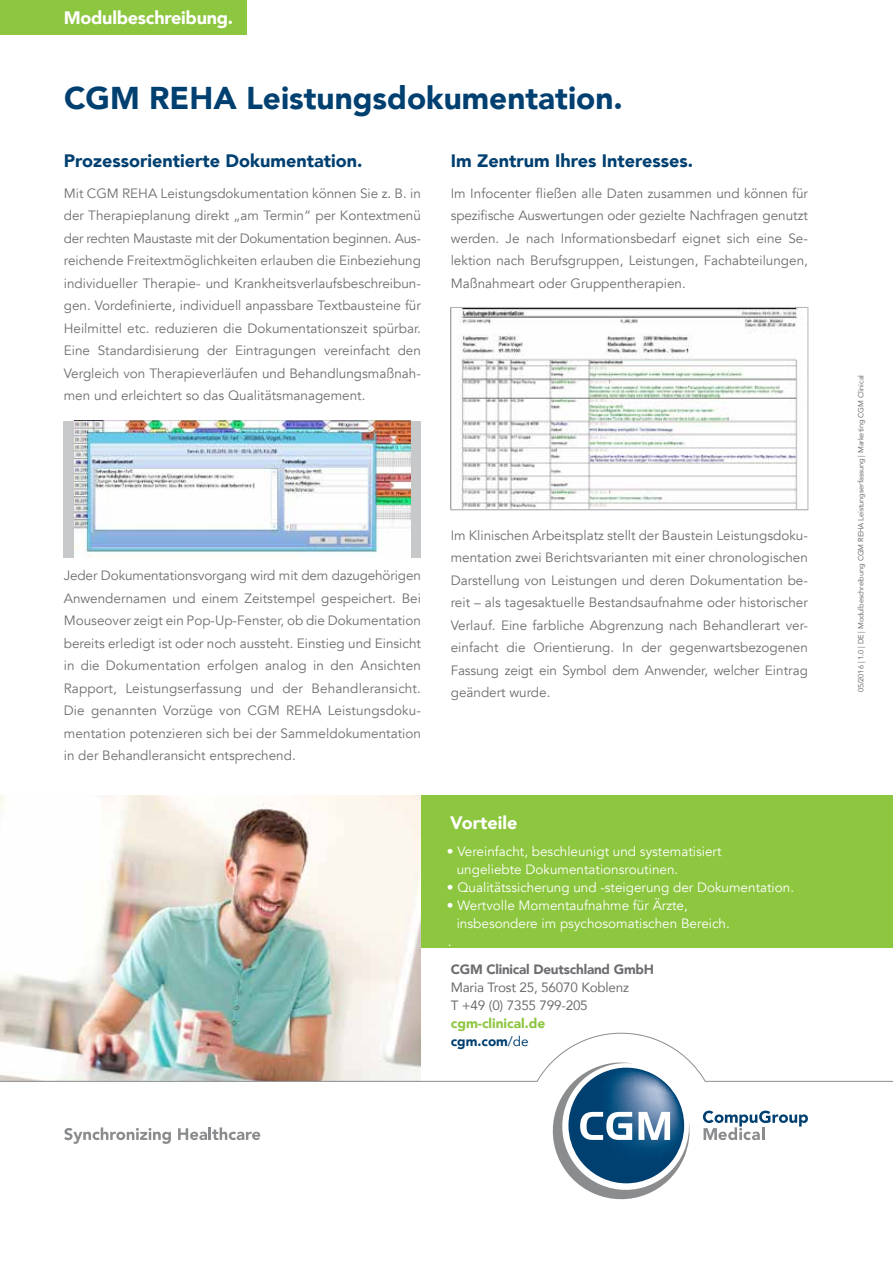
<style>
.page{position:relative;width:893px;height:1263px;background:#fff}
.page>*{position:absolute;margin:0;border:0;box-sizing:border-box;transform-origin:0 0}
.t1{font:900 31.5px "Avenir LT Com";color:#004071}
.t2{font:900 18px "Avenir LT Com";color:#004071}
.t3{font:900 18px "Avenir LT Com";letter-spacing:-.015em;color:#fff}
.t4{font:13.5px/22.5px "Avenir LT Com";color:#6d6e71;text-align:justify}
.t5{font:13.5px/18px "Avenir LT Com";color:#fff}
.t6{font:13.5px/18px "Avenir LT Com";letter-spacing:-.015em;color:#6d6e71}
.t7{font:900 13.5px "Avenir LT Com";letter-spacing:-.015em;color:#6d6e71}
.t8{font:900 13.5px/18px "Avenir LT Com";color:#8dc63f}
.t9{font:7.5px "Avenir LT Com";letter-spacing:-.015em;color:#6d6e71}
.s1{color:#004071}
.s2{font-weight:400;color:#004071}
</style>
<div class="page">
<div style="left:0;top:0;width:247px;height:34px;background:#8dc63f"></div>
<img style="left:459px;top:309px;width:339px;height:199px">
<div style="left:450px;top:307px;width:358px;height:203px;border:1px solid #b1b4b6"></div>
<div style="left:64px;top:421px;width:357px;height:136px;background:#c7c8ca"></div>
<img style="left:74px;top:421px;width:337px;height:136px">
<div style="left:0;top:795px;width:893px;height:152px;background:#8dc63f"></div>
<img style="left:0;top:795px;width:421px;height:238px">
<svg style="left:0;top:1033px;width:893px;height:167px"></svg>
<h2 class="t3" style="left:64px;top:7px;width:171px">Modulbeschreibung.</h2>
<h1 class="t1" style="left:64px;top:79px;width:560px">CGM REHA Leistungsdokumentation.</h1>
<h2 class="t2" style="left:64px;top:150px;width:300px">Prozessorientierte Dokumentation.</h2>
<p class="t4" style="left:64px;top:182px;width:359px">Mit CGM REHA Leistungsdokumentation können Sie z. B. in der Therapieplanung direkt „am Termin“ per Kontextmenü der rechten Maustaste mit der Dokumentation beginnen. Aus&shy;reichende Freitextmöglichkeiten erlauben die Einbeziehung individueller Therapie- und Krankheitsverlaufsbeschreibun&shy;gen. Vordefinierte, individuell anpassbare Textbausteine für Heilmittel etc. reduzieren die Dokumentationszeit spürbar.<br>Eine Standardisierung der Eintragungen vereinfacht den Vergleich von Therapieverläufen und Behandlungsmaßnah&shy;men und erleichtert so das Qualitätsmanagement.</p>
<h2 class="t2" style="left:451px;top:150px;width:244px">Im Zentrum Ihres Interesses.</h2>
<p class="t4" style="left:451px;top:182px;width:359px">Im Infocenter fließen alle Daten zusammen und können für spezifische Auswertungen oder gezielte Nachfragen genutzt werden. Je nach Informationsbedarf eignet sich eine Se&shy;lektion nach Berufsgruppen, Leistungen, Fachabteilungen, Maßnahmeart oder Gruppentherapien.</p>
<p class="t4" style="left:64px;top:565px;width:359px">Jeder Dokumentationsvorgang wird mit dem dazugehörigen Anwendernamen und einem Zeitstempel gespeichert. Bei Mouseover zeigt ein Pop-Up-Fenster, ob die Dokumentation bereits erledigt ist oder noch aussteht. Einstieg und Einsicht in die Dokumentation erfolgen analog in den Ansichten Rapport, Leistungserfassung und der Behandleransicht.<br>Die genannten Vorzüge von CGM REHA Leistungsdoku&shy;mentation potenzieren sich bei der Sammeldokumentation in der Behandleransicht entsprechend.</p>
<p class="t4" style="left:451px;top:524px;width:359px">Im Klinischen Arbeitsplatz stellt der Baustein Leistungsdoku&shy;mentation zwei Berichtsvarianten mit einer chronologischen Darstellung von Leistungen und deren Dokumentation be&shy;reit – als tagesaktuelle Bestandsaufnahme oder historischer Verlauf. Eine farbliche Abgrenzung nach Behandlerart ver&shy;einfacht die Orientierung. In der gegenwartsbezogenen Fassung zeigt ein Symbol dem Anwender, welcher Eintrag geändert wurde.</p>
<h2 class="t3" style="left:450px;top:812px;width:69px">Vorteile</h2>
<p class="t5" style="left:457px;top:842px;width:266px;text-indent:-10px">• Vereinfacht, beschleunigt und systematisiert ungeliebte Dokumentationsroutinen.</p>
<p class="t5" style="left:447px;top:878px;width:349px">• Qualitätssicherung und -steigerung der Dokumentation.</p>
<p class="t5" style="left:447px;top:896px;width:243px">• Wertvolle Momentaufnahme für Ärzte,</p>
<p class="t5" style="left:457px;top:914px;width:275px">insbesondere im psychosomatischen Bereich.</p>
<p class="t5" style="left:448px;top:932px;width:5px">.</p>
<p class="t7" style="left:451px;top:961px;width:205px">CGM Clinical Deutschland GmbH</p>
<p class="t6" style="left:451px;top:979px;width:180px">Maria Trost 25, 56070 Koblenz<br>T +49 (0) 7355 799-205</p>
<p class="t8" style="left:451px;top:1015px;width:96px">cgm-clinical.de <span class="s1">cgm.com</span><span class="s2">/de</span></p>
<p class="t9" style="left:856px;top:692px;width:319px;rotate:-90deg">05/2016 | 1.0 | DE | Modulbeschreibung CGM REHA Leistungserfassung | Marketing CGM Clinical</p>
</div>
